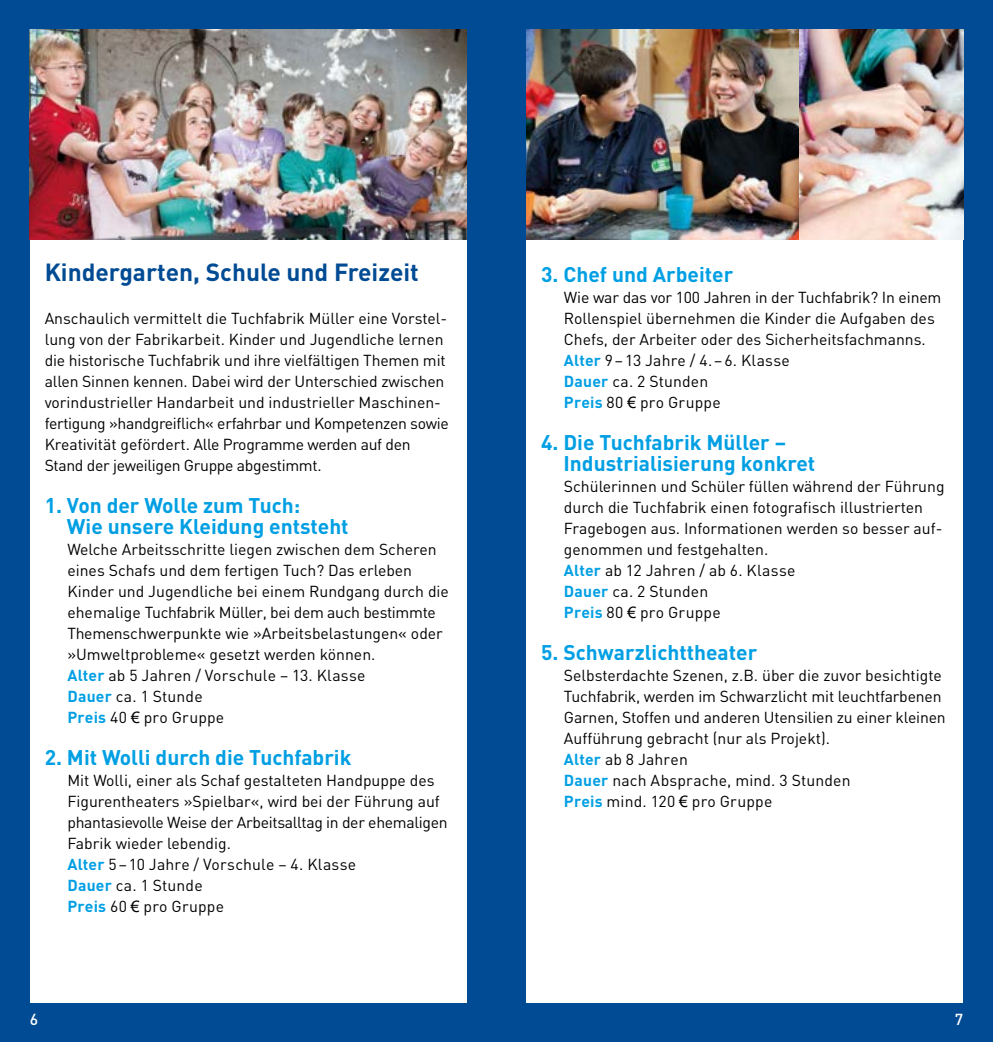
<style>
.page{position:relative;width:993px;height:1042px;background:#fff}
.page>*{position:absolute;margin:0;border:0;box-sizing:border-box;transform-origin:0 0}
.t1{font:700 24.5px "DIN";color:#004b93}
.t2{font:700 21px/21px "DIN";color:#009fe3}
.t3{font:15.75px/21px "DIN";color:#000}
.t4{font:500 15.75px "DIN";color:#fff}
.s1{font-weight:700;color:#009fe3}
.s2{font-family:"Arial"}
</style>
<div class="page">
<div style="left:0;top:0;width:992px;height:1042px;background:#004b93"></div>
<div style="left:30px;top:240px;width:436px;height:762px;background:#fff"></div>
<img style="left:30px;top:30px;width:436px;height:210px">
<div style="left:526px;top:240px;width:436px;height:762px;background:#fff"></div>
<img style="left:526px;top:30px;width:273px;height:210px">
<img style="left:799px;top:30px;width:163px;height:210px">
<h1 class="t1" style="left:45px;top:256px;width:375px">Kindergarten, Schule und Freizeit</h1>
<h2 class="t2" style="left:541px;top:263px;width:193px">3. Chef und Arbeiter</h2>
<p class="t3" style="left:563px;top:286px;width:379px">Wie war das vor 100 Jahren in der Tuchfabrik? In einem Rollenspiel übernehmen die Kinder die Aufgaben des Chefs, der Arbeiter oder des Sicherheitsfachmanns.<br><span class="s1">Alter</span> 9–13 Jahre / 4.–6. Klasse<br><span class="s1">Dauer</span> ca. 2 Stunden<br><span class="s1">Preis</span> 80 <span class="s2">€</span> pro Gruppe</p>
<h2 class="t2" style="left:563px;top:431px;width:253px;text-indent:-22px">4. Die Tuchfabrik Müller –<br>Industrialisierung konkret</h2>
<p class="t3" style="left:563px;top:475px;width:382px">Schülerinnen und Schüler füllen während der Führung durch die Tuchfabrik einen fotografisch illustrierten Fragebogen aus. Informationen werden so besser auf&shy;genommen und festgehalten.<br><span class="s1">Alter</span> ab 12 Jahren / ab 6. Klasse<br><span class="s1">Dauer</span> ca. 2 Stunden<br><span class="s1">Preis</span> 80 <span class="s2">€</span> pro Gruppe</p>
<h2 class="t2" style="left:541px;top:641px;width:217px">5. Schwarzlichttheater</h2>
<p class="t3" style="left:563px;top:664px;width:383px">Selbsterdachte Szenen, z.B. über die zuvor besichtigte Tuchfabrik, werden im Schwarzlicht mit leuchtfarbenen Garnen, Stoffen und anderen Utensilien zu einer kleinen Aufführung gebracht (nur als Projekt).<br><span class="s1">Alter</span> ab 8 Jahren<br><span class="s1">Dauer</span> nach Absprache, mind. 3 Stunden<br><span class="s1">Preis</span> mind. 120 <span class="s2">€</span> pro Gruppe</p>
<p class="t3" style="left:45px;top:307px;width:405px">Anschaulich vermittelt die Tuchfabrik Müller eine Vorstel&shy;lung von der Fabrikarbeit. Kinder und Jugendliche lernen die historische Tuchfabrik und ihre vielfältigen Themen mit allen Sinnen kennen. Dabei wird der Unterschied zwischen vorindustrieller Handarbeit und industrieller Maschinen&shy;fertigung »handgreiflich« erfahrbar und Kompetenzen sowie Kreativität gefördert. Alle Programme werden auf den Stand der jeweiligen Gruppe abgestimmt.</p>
<h2 class="t2" style="left:67px;top:494px;width:283px;text-indent:-22px">1. Von der Wolle zum Tuch:<br>Wie unsere Kleidung entsteht</h2>
<p class="t3" style="left:67px;top:538px;width:383px">Welche Arbeitsschritte liegen zwischen dem Scheren eines Schafs und dem fertigen Tuch? Das erleben Kinder und Jugendliche bei einem Rundgang durch die ehemalige Tuchfabrik Müller, bei dem auch bestimmte Themenschwerpunkte wie »Arbeitsbelastungen« oder »Umweltprobleme« gesetzt werden können.<br><span class="s1">Alter</span> ab 5 Jahren / Vorschule – 13. Klasse<br><span class="s1">Dauer</span> ca. 1 Stunde<br><span class="s1">Preis</span> 40 <span class="s2">€</span> pro Gruppe</p>
<h2 class="t2" style="left:45px;top:746px;width:308px">2. Mit Wolli durch die Tuchfabrik</h2>
<p class="t3" style="left:67px;top:769px;width:381px">Mit Wolli, einer als Schaf gestalteten Handpuppe des Figurentheaters »Spielbar«, wird bei der Führung auf phantasievolle Weise der Arbeitsalltag in der ehemaligen Fabrik wieder lebendig.<br><span class="s1">Alter</span> 5–10 Jahre / Vorschule – 4. Klasse<br><span class="s1">Dauer</span> ca. 1 Stunde<br><span class="s1">Preis</span> 60 <span class="s2">€</span> pro Gruppe</p>
<p class="t4" style="left:30px;top:1009px;width:10px">6</p>
<p class="t4" style="left:954px;top:1009px;width:10px">7</p>
</div>
